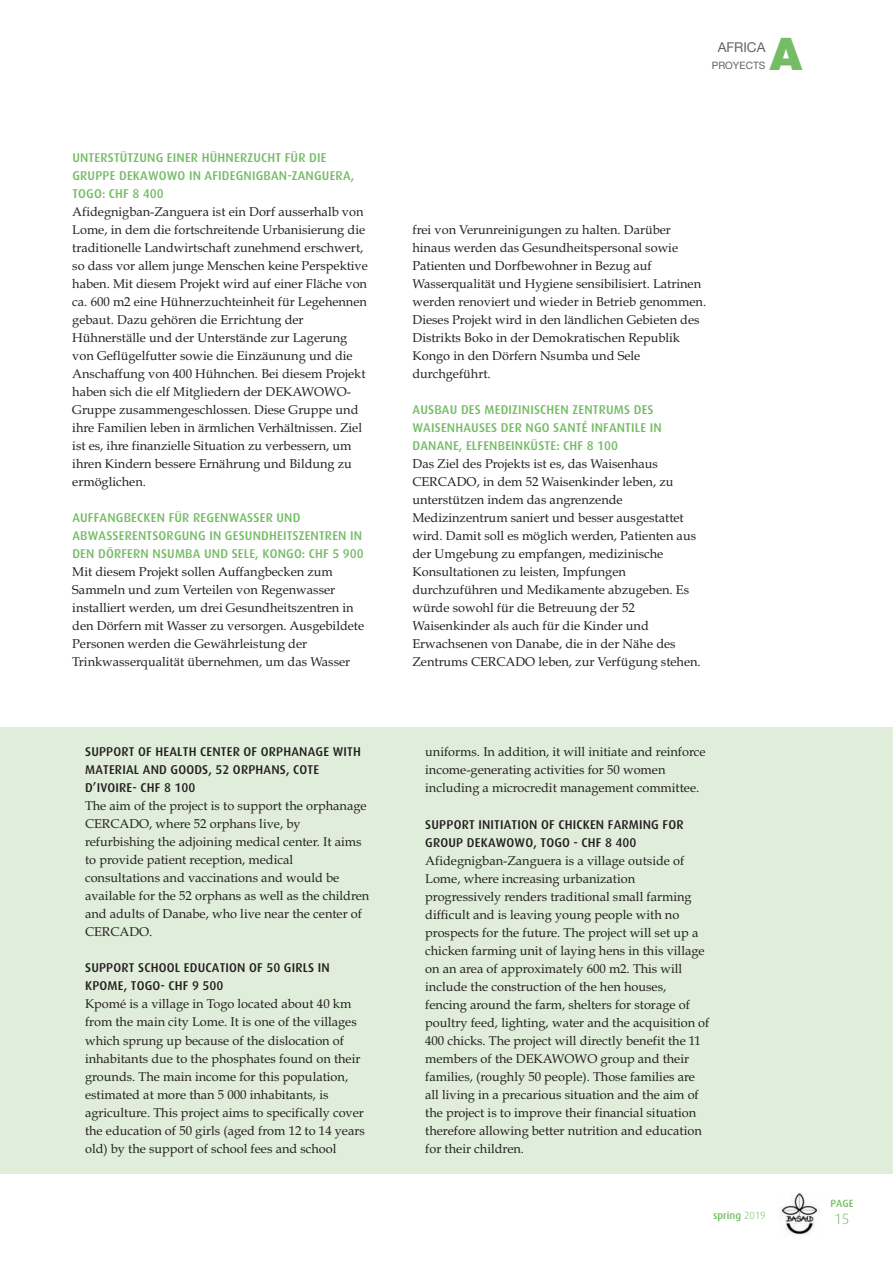
<style>
.page{position:relative;width:893px;height:1263px;background:#fff}
.page>*{position:absolute;margin:0;border:0;box-sizing:border-box;transform-origin:0 0}
.t1{font:900 45px "Helvetica Neue";color:#74bc65}
.t2{font:300 15px "Dax";color:#74bc65}
.t3{font:13.5px "Helvetica Neue";color:#636366}
.t4{font:12.75px/18px "Book Antiqua";color:#231f20}
.t5{font:500 12.75px/18px "Dax";letter-spacing:.015em;color:#74bc65}
.t6{font:500 12.75px/18px "Dax";letter-spacing:.015em;color:#231f20}
.t7{font:500 10.5px "Dax";color:#74bc65}
.t8{font:10.2px "Helvetica Neue";color:#636366}
.s1{font-weight:300}
</style>
<div class="page">
<img style="left:780px;top:1192px;width:39px;height:43px">
<div style="left:0;top:727px;width:893px;height:447px;background:#e0edda"></div>
<p class="t5" style="left:72px;top:149px;width:283px">UNTERSTÜTZUNG EINER HÜHNERZUCHT FÜR DIE<br>GRUPPE DEKAWOWO IN AFIDEGNIGBAN-ZANGUERA,<br>TOGO: CHF 8 400</p>
<p class="t4" style="left:72px;top:204px;width:297px">Afidegnigban-Zanguera ist ein Dorf ausserhalb von Lome, in dem die fortschreitende Urbanisierung die traditionelle Landwirtschaft zunehmend erschwert, so dass vor allem junge Menschen keine Perspektive haben. Mit diesem Projekt wird auf einer Fläche von ca. 600 m2 eine Hühnerzuchteinheit für Legehennen gebaut. Dazu gehören die Errichtung der Hühnerställe und der Unterstände zur Lagerung von Geflügelfutter sowie die Einzäunung und die Anschaffung von 400 Hühnchen. Bei diesem Projekt haben sich die elf Mitgliedern der DEKAWOWO-Gruppe zusammengeschlossen. Diese Gruppe und ihre Familien leben in ärmlichen Verhältnissen. Ziel ist es, ihre finanzielle Situation zu verbessern, um ihren Kindern bessere Ernährung und Bildung zu ermöglichen.</p>
<p class="t5" style="left:72px;top:509px;width:293px">AUFFANGBECKEN FÜR REGENWASSER UND<br>ABWASSERENTSORGUNG IN GESUNDHEITSZENTREN IN<br>DEN DÖRFERN NSUMBA UND SELE, KONGO: CHF 5 900</p>
<p class="t4" style="left:72px;top:564px;width:293px">Mit diesem Projekt sollen Auffangbecken zum Sammeln und zum Verteilen von Regenwasser installiert werden, um drei Gesundheitszentren in den Dörfern mit Wasser zu versorgen. Ausgebildete Personen werden die Gewährleistung der Trinkwasserqualität übernehmen, um das Wasser</p>
<p class="t6" style="left:85px;top:743px;width:277px">SUPPORT OF HEALTH CENTER OF ORPHANAGE WITH<br>MATERIAL AND GOODS, 52 ORPHANS, COTE<br>D’IVOIRE- CHF 8 100</p>
<p class="t4" style="left:85px;top:798px;width:286px">The aim of the project is to support the orphanage CERCADO, where 52 orphans live, by refurbishing the adjoining medical center. It aims to provide patient reception, medical consultations and vaccinations and would be available for the 52 orphans as well as the children and adults of Danabe, who live near the center of CERCADO.</p>
<p class="t6" style="left:85px;top:959px;width:246px">SUPPORT SCHOOL EDUCATION OF 50 GIRLS IN<br>KPOME, TOGO- CHF 9 500</p>
<p class="t4" style="left:85px;top:997px;width:281px">Kpomé is a village in Togo located about 40 km from the main city Lome. It is one of the villages which sprung up because of the dislocation of inhabitants due to the phosphates found on their grounds. The main income for this population, estimated at more than 5 000 inhabitants, is agriculture. This project aims to specifically cover the education of 50 girls (aged from 12 to 14 years old) by the support of school fees and school</p>
<h1 class="t1" style="left:770px;top:38px;width:34px">A</h1>
<p class="t3" style="left:718px;top:40px;width:49px">AFRICA</p>
<p class="t8" style="left:712px;top:60px;width:55px">PROYECTS</p>
<p class="t4" style="left:412px;top:222px;width:295px">frei von Verunreinigungen zu halten. Darüber hinaus werden das Gesundheitspersonal sowie Patienten und Dorfbewohner in Bezug auf Wasserqualität und Hygiene sensibilisiert. Latrinen werden renoviert und wieder in Betrieb genommen.<br>Dieses Projekt wird in den ländlichen Gebieten des Distrikts Boko in der Demokratischen Republik Kongo in den Dörfern Nsumba und Sele durchgeführt.</p>
<p class="t5" style="left:413px;top:401px;width:251px">AUSBAU DES MEDIZINISCHEN ZENTRUMS DES<br>WAISENHAUSES DER NGO SANTÉ INFANTILE IN<br>DANANE, ELFENBEINKÜSTE: CHF 8 100</p>
<p class="t4" style="left:412px;top:456px;width:290px">Das Ziel des Projekts ist es, das Waisenhaus CERCADO, in dem 52 Waisenkinder leben, zu unterstützen indem das angrenzende Medizinzentrum saniert und besser ausgestattet wird. Damit soll es möglich werden, Patienten aus der Umgebung zu empfangen, medizinische Konsultationen zu leisten, Impfungen durchzuführen und Medikamente abzugeben. Es würde sowohl für die Betreuung der 52<br>Waisenkinder als auch für die Kinder und Erwachsenen von Danabe, die in der Nähe des Zentrums CERCADO leben, zur Verfügung stehen.</p>
<p class="t4" style="left:425px;top:745px;width:282px">uniforms. In addition, it will initiate and reinforce income-generating activities for 50 women including a microcredit management committee.</p>
<p class="t6" style="left:425px;top:815px;width:260px">SUPPORT INITIATION OF CHICKEN FARMING FOR<br>GROUP DEKAWOWO, TOGO - CHF 8 400</p>
<p class="t4" style="left:425px;top:853px;width:286px">Afidegnigban-Zanguera is a village outside of Lome, where increasing urbanization progressively renders traditional small farming difficult and is leaving young people with no prospects for the future. The project will set up a chicken farming unit of laying hens in this village on an area of approximately 600 m2. This will include the construction of the hen houses, fencing around the farm, shelters for storage of poultry feed, lighting, water and the acquisition of 400 chicks. The project will directly benefit the 11 members of the DEKAWOWO group and their families, (roughly 50 people). Those families are all living in a precarious situation and the aim of the project is to improve their financial situation therefore allowing better nutrition and education for their children.</p>
<p class="t7" style="left:713px;top:1209px;width:54px">spring <span class="s1">2019</span></p>
<p class="t7" style="left:830px;top:1198px;width:25px">PAGE</p>
<p class="t2" style="left:834px;top:1214px;width:17px">15</p>
</div>
